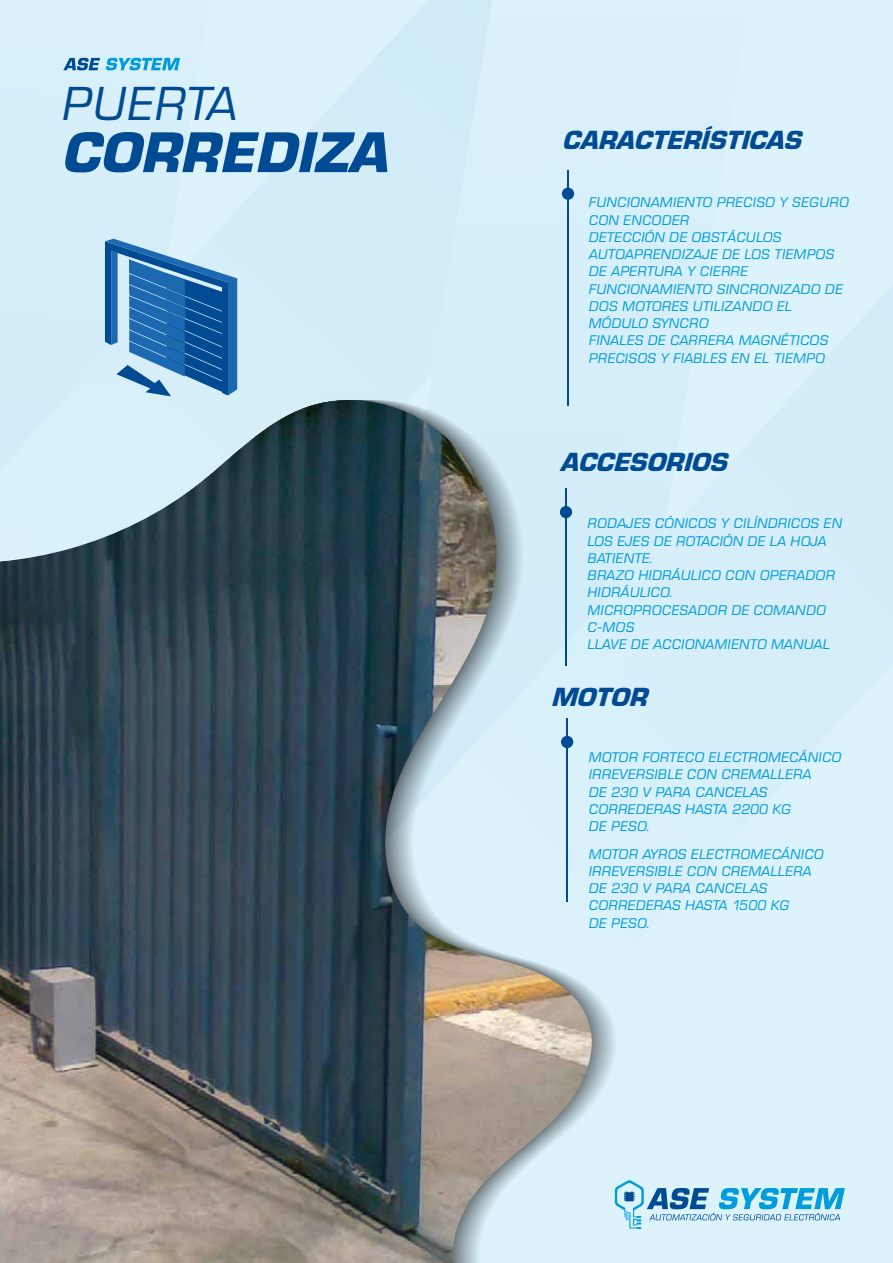
<style>
.page{position:relative;width:893px;height:1263px;background:#daf1fb}
.page>*{position:absolute;margin:0;border:0;box-sizing:border-box;transform-origin:0 0}
.t1{font:italic 700 53.1px "Eurostile";color:#004b93}
.t2{font:italic 47.25px "Eurostile BQ";letter-spacing:.02em;color:#004b93}
.t3{font:italic 900 27.3px "Eurostile";color:#004b93}
.t4{font:italic 13.95px/17.2px "Eurostile BQ";letter-spacing:.02em;color:#009cde}
</style>
<div class="page">
<svg style="left:432px;top:0;width:143px;height:314px"></svg>
<hr style="left:567px;top:170px;width:2px;height:236px;background:#004b93">
<div style="left:562px;top:188px;width:12px;height:12px;background:#004b93;border-radius:50%"></div>
<svg style="left:615px;top:1180px;width:230px;height:49px"></svg>
<svg style="left:63px;top:58px;width:37px;height:12px"></svg>
<svg style="left:106px;top:58px;width:74px;height:12px"></svg>
<svg style="left:105px;top:239px;width:132px;height:157px"></svg>
<img style="left:0;top:400px;width:600px;height:863px">
<h2 class="t2" style="left:61px;top:78px;width:177px">PUERTA</h2>
<h1 class="t1" style="left:61px;top:120px;width:327px">CORREDIZA</h1>
<h3 class="t3" style="left:562px;top:125px;width:240px">CARACTERÍSTICAS</h3>
<p class="t4" style="left:588px;top:194px;width:262px">FUNCIONAMIENTO PRECISO Y SEGURO<br>CON ENCODER<br>DETECCIÓN DE OBSTÁCULOS<br>AUTOAPRENDIZAJE DE LOS TIEMPOS<br>DE APERTURA Y CIERRE<br>FUNCIONAMIENTO SINCRONIZADO DE<br>DOS MOTORES UTILIZANDO EL<br>MÓDULO SYNCRO<br>FINALES DE CARRERA MAGNÉTICOS<br>PRECISOS Y FIABLES EN EL TIEMPO</p>
<h3 class="t3" style="left:560px;top:447px;width:168px">ACCESORIOS</h3>
<p class="t4" style="left:587px;top:515px;width:256px">RODAJES CÓNICOS Y CILÍNDRICOS EN<br>LOS EJES DE ROTACIÓN DE LA HOJA<br>BATIENTE.<br>BRAZO HIDRÁULICO CON OPERADOR<br>HIDRÁULICO.<br>MICROPROCESADOR DE COMANDO<br>C-MOS<br>LLAVE DE ACCIONAMIENTO MANUAL</p>
<h3 class="t3" style="left:551px;top:682px;width:97px">MOTOR</h3>
<p class="t4" style="left:588px;top:749px;width:254px">MOTOR FORTECO ELECTROMECÁNICO<br>IRREVERSIBLE CON CREMALLERA<br>DE 230 V PARA CANCELAS<br>CORREDERAS HASTA 2200 KG<br>DE PESO.</p>
<p class="t4" style="left:588px;top:846px;width:236px">MOTOR AYROS ELECTROMECÁNICO<br>IRREVERSIBLE CON CREMALLERA<br>DE 230 V PARA CANCELAS<br>CORREDERAS HASTA 1500 KG<br>DE PESO.</p>
</div>
